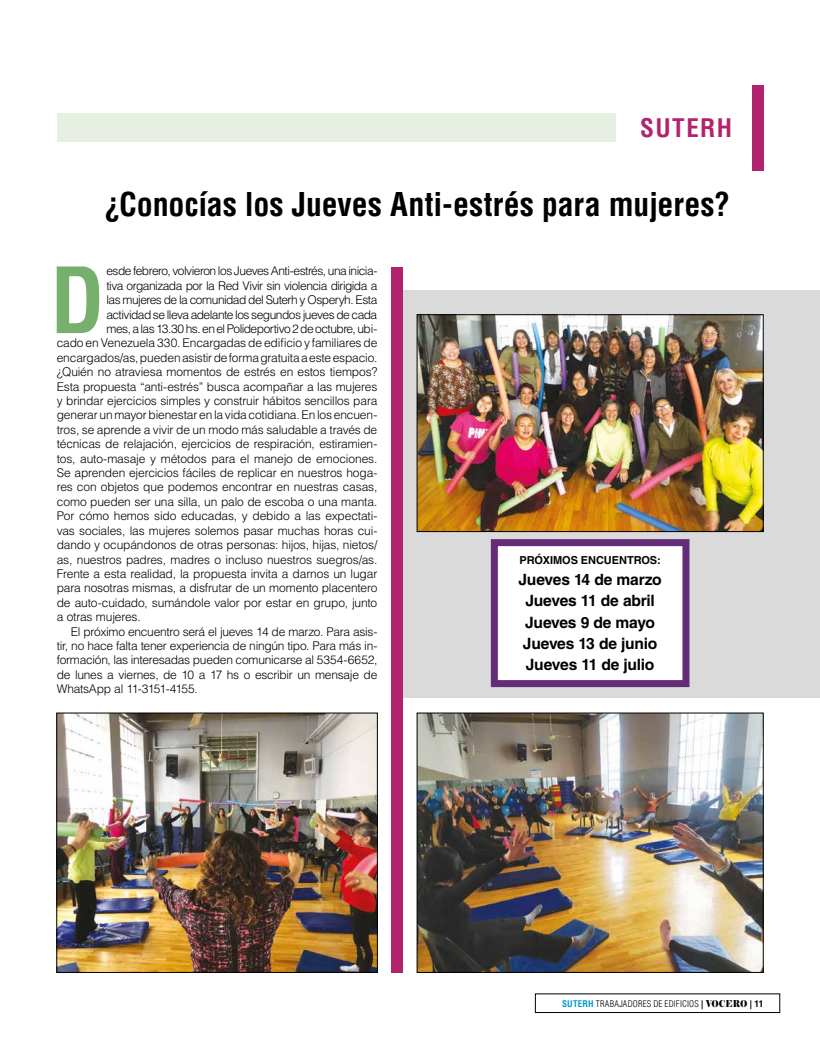
<style>
.page{position:relative;width:820px;height:1049px;background:#fff}
.page>*{position:absolute;margin:0;border:0;box-sizing:border-box;transform-origin:0 0}
.t1{font:700 condensed 88.8px "Helvetica LT Std";color:#77af6c}
.t2{font:700 condensed 32px "Helvetica LT Std";letter-spacing:-.005em;color:#000}
.t3{font:700 condensed 25px "Helvetica LT Std";letter-spacing:.05em;color:#b2236e}
.t4{font:700 15.6px/21.3px "Helvetica LT Std";letter-spacing:-.015em;color:#000}
.t5{font:300 12px "Helvetica LT Std";letter-spacing:-.015em;color:#000}
.t6{font:300 12px "Helvetica LT Std";letter-spacing:-.045em;color:#000}
.t7{font:300 12px "Helvetica LT Std";letter-spacing:-.04em;color:#000}
.t8{font:700 11px "Helvetica LT Std";letter-spacing:-.005em;color:#000}
.t9{font:300 condensed 9px "Helvetica LT Std";letter-spacing:.02em;color:#000}
.s1{font-weight:700;color:#0097cf}
.s2{font-weight:700}
.s3{font-family:"Elephant";font-weight:400;font-stretch:normal;font-size:9.4px}
</style>
<div class="page">
<div style="left:534px;top:993px;width:246px;height:20px;border:1px solid #000"></div>
<div style="left:751px;top:85px;width:12px;height:85px;background:#b2236e"></div>
<div style="left:57px;top:113px;width:558px;height:29px;background:#e7efe3"></div>
<div style="left:400px;top:290px;width:419px;height:407px;background:#dadada"></div>
<div style="left:391px;top:267px;width:12px;height:705px;background:#b2236e"></div>
<img style="left:418px;top:715px;width:343px;height:256px">
<div style="left:416px;top:713px;width:347px;height:260px;border:1px solid #000"></div>
<img style="left:418px;top:316px;width:343px;height:214px">
<div style="left:416px;top:314px;width:347px;height:218px;border:1px solid #000"></div>
<img style="left:58px;top:715px;width:317px;height:256px">
<div style="left:56px;top:713px;width:321px;height:260px;border:1px solid #000"></div>
<div style="left:490px;top:539px;width:199px;height:148px;background:#fff;border:7px solid #632c77"></div>
<h3 class="t3" style="left:640px;top:112px;width:93px">SUTERH</h3>
<h2 class="t2" style="left:104px;top:184px;width:627px">¿Conocías los Jueves Anti-estrés para mujeres?</h2>
<h1 class="t1" style="left:50px;top:245px;width:56px">D</h1>
<p class="t6" style="left:106px;top:264px;width:272px">esde febrero, volvieron los Jueves Anti-estrés, una inicia-</p>
<p class="t6" style="left:106px;top:278px;width:272px">tiva organizada por la Red Vivir sin violencia dirigida a</p>
<p class="t7" style="left:106px;top:292px;width:272px">las mujeres de la comunidad del Suterh y Osperyh. Esta</p>
<p class="t6" style="left:106px;top:307px;width:272px">actividad se lleva adelante los segundos jueves de cada</p>
<p class="t6" style="left:106px;top:321px;width:272px">mes, a las 13.30 hs. en el Polideportivo 2 de octubre, ubi-</p>
<p class="t5" style="left:57px;top:336px;width:322px">cado en Venezuela 330. Encargadas de edificio y familiares de</p>
<p class="t5" style="left:57px;top:350px;width:322px">encargados/as, pueden asistir de forma gratuita a este espacio.</p>
<p class="t5" style="left:57px;top:364px;width:322px">¿Quién no atraviesa momentos de estrés en estos tiempos?</p>
<p class="t5" style="left:57px;top:379px;width:322px">Esta propuesta “anti-estrés” busca acompañar a las mujeres</p>
<p class="t5" style="left:57px;top:393px;width:322px">y brindar ejercicios simples y construir hábitos sencillos para</p>
<p class="t5" style="left:57px;top:408px;width:322px">generar un mayor bienestar en la vida cotidiana. En los encuen-</p>
<p class="t5" style="left:57px;top:422px;width:322px">tros, se aprende a vivir de un modo más saludable a través de</p>
<p class="t5" style="left:57px;top:436px;width:322px">técnicas de relajación, ejercicios de respiración, estiramien-</p>
<p class="t5" style="left:57px;top:451px;width:322px">tos, auto-masaje y métodos para el manejo de emociones.</p>
<p class="t5" style="left:57px;top:465px;width:322px">Se aprenden ejercicios fáciles de replicar en nuestros hoga-</p>
<p class="t5" style="left:57px;top:480px;width:322px">res con objetos que podemos encontrar en nuestras casas,</p>
<p class="t5" style="left:57px;top:494px;width:322px">como pueden ser una silla, un palo de escoba o una manta.</p>
<p class="t5" style="left:57px;top:508px;width:322px">Por cómo hemos sido educadas, y debido a las expectati-</p>
<p class="t5" style="left:57px;top:523px;width:322px">vas sociales, las mujeres solemos pasar muchas horas cui-</p>
<p class="t5" style="left:57px;top:537px;width:322px">dando y ocupándonos de otras personas: hijos, hijas, nietos/</p>
<p class="t5" style="left:57px;top:552px;width:322px">as, nuestros padres, madres o incluso nuestros suegros/as.</p>
<p class="t5" style="left:57px;top:566px;width:322px">Frente a esta realidad, la propuesta invita a darnos un lugar</p>
<p class="t5" style="left:57px;top:580px;width:322px">para nosotras mismas, a disfrutar de un momento placentero</p>
<p class="t5" style="left:57px;top:595px;width:322px">de auto-cuidado, sumándole valor por estar en grupo, junto</p>
<p class="t5" style="left:57px;top:609px;width:85px">a otras mujeres.</p>
<p class="t5" style="left:71px;top:624px;width:308px">El próximo encuentro será el jueves 14 de marzo. Para asis-</p>
<p class="t5" style="left:57px;top:638px;width:322px">tir, no hace falta tener experiencia de ningún tipo. Para más in-</p>
<p class="t5" style="left:57px;top:652px;width:322px">formación, las interesadas pueden comunicarse al 5354-6652,</p>
<p class="t5" style="left:57px;top:667px;width:322px">de lunes a viernes, de 10 a 17 hs o escribir un mensaje de</p>
<p class="t5" style="left:57px;top:681px;width:143px">WhatsApp al 11-3151-4155.</p>
<p class="t8" style="left:519px;top:553px;width:142px">PRÓXIMOS ENCUENTROS:</p>
<p class="t4" style="left:518px;top:569px;width:145px">Jueves 14 de marzo<br>Jueves 11 de abril<br>Jueves 9 de mayo<br>Jueves 13 de junio<br>Jueves 11 de julio</p>
<p class="t9" style="left:562px;top:998px;width:202px"><span class="s1">SUTERH</span> TRABAJADORES DE EDIFICIOS <span class="s2">|</span> <span class="s3">VOCERO</span> <span class="s2">| 11</span></p>
</div>
